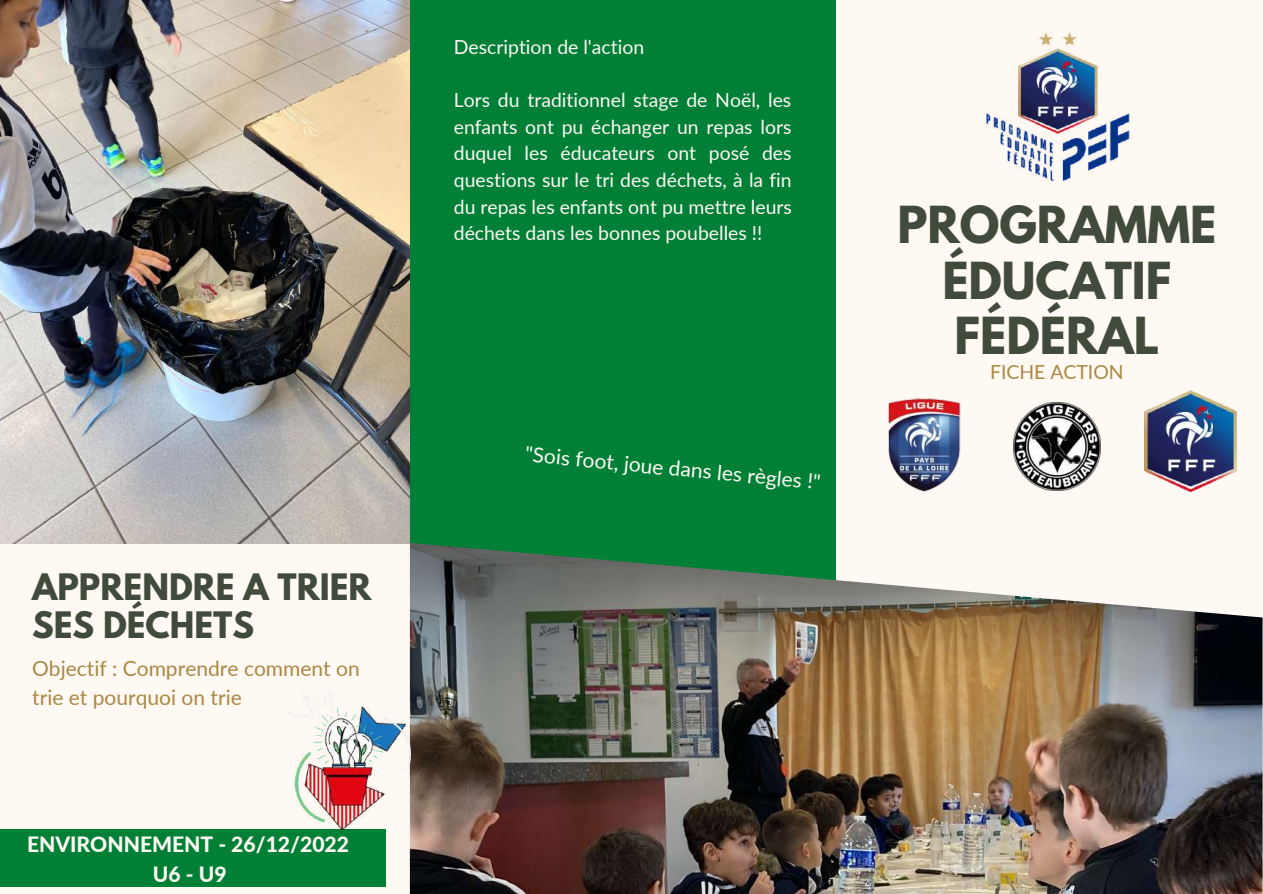
<style>
.page{position:relative;width:1263px;height:894px;background:#fff}
.page>*{position:absolute;margin:0;border:0;box-sizing:border-box;transform-origin:0 0}
.t1{font:700 45.15px/55.1px "League Spartan";color:#414b3b;text-align:center}
.t2{font:700 32.25px/38.7px "League Spartan";color:#414b3b}
.t3{font:800 21.15px/29.2px "Lato";color:#fff9f3;text-align:center}
.t4{font:21px/29.1px "Lato";color:#ab8742}
.t5{font:21px "Lato";color:#fff9f3}
.t6{font:19.35px/26.7px "Lato";color:#fff9f3;text-align:justify}
.t7{font:19.35px "Lato";color:#ab8742}
</style>
<div class="page">
<div style="left:0;top:0;width:1263px;height:893px;background:#fff9f3"></div>
<div style="left:410px;top:0;width:425px;height:893px;background:#008037"></div>
<img style="left:410px;top:542px;width:852px;height:351px">
<div style="left:0;top:828px;width:386px;height:57px;background:#008037"></div>
<img style="left:986px;top:32px;width:144px;height:150px">
<img style="left:1013px;top:402px;width:88px;height:88px">
<img style="left:888px;top:398px;width:73px;height:94px">
<img style="left:1145px;top:391px;width:92px;height:100px">
<img style="left:290px;top:690px;width:120px;height:139px">
<img style="left:0;top:0;width:409px;height:543px">
<h2 class="t2" style="left:32px;top:571px;width:341px">APPRENDRE A TRIER<br>SES DÉCHETS</h2>
<p class="t4" style="left:32px;top:653px;width:329px">Objectif : Comprendre comment on trie et pourquoi on trie</p>
<p class="t3" style="left:27px;top:829px;width:324px">ENVIRONNEMENT - 26/12/2022<br>U6 - U9</p>
<p class="t6" style="left:454px;top:33px;width:192px">Description de l'action</p>
<p class="t6" style="left:454px;top:86px;width:340px">Lors du traditionnel stage de Noël, les enfants ont pu échanger un repas lors duquel les éducateurs ont posé des questions sur le tri des déchets, à la fin du repas les enfants ont pu mettre leurs déchets dans les bonnes poubelles !!</p>
<p class="t5" style="left:526px;top:442px;width:298px;rotate:5deg">"Sois foot, joue dans les règles !"</p>
<h1 class="t1" style="left:897px;top:203px;width:321px">PROGRAMME<br>ÉDUCATIF<br>FÉDÉRAL</h1>
<p class="t7" style="left:990px;top:359px;width:135px">FICHE ACTION</p>
</div>
